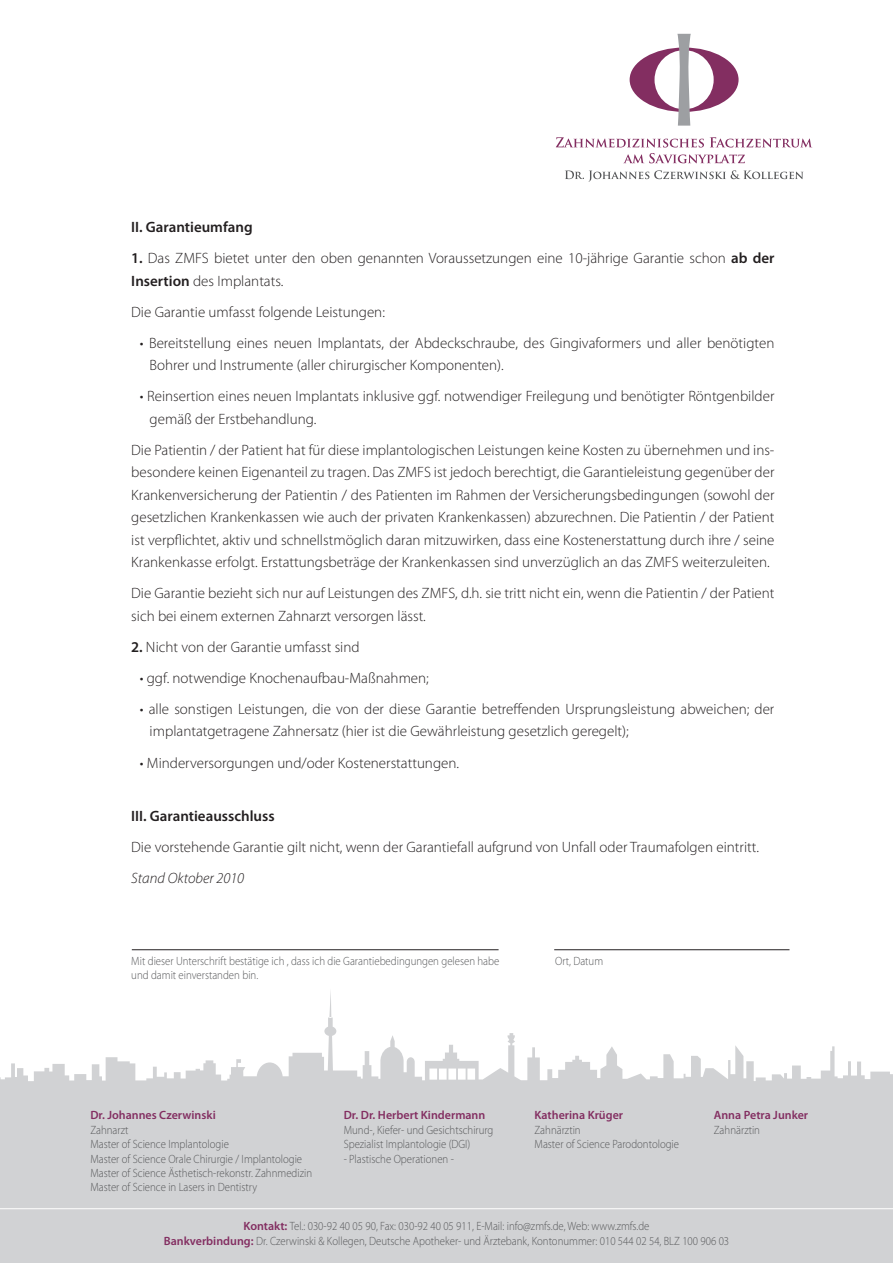
<style>
.page{position:relative;width:893px;height:1263px;background:#fff}
.page>*{position:absolute;margin:0;border:0;box-sizing:border-box;transform-origin:0 0}
.t1{font:300 15px/22.5px "Myriad Pro";color:#231f20}
.t2{font:600 15px "Myriad Pro";color:#231f20}
.t3{font:italic 300 15px "Myriad Pro";color:#231f20}
.t4{font:300 12px/14.4px "Myriad Pro";color:#57585a;scale:.9 1}
.t5{font:600 12px "Myriad Pro";color:#832e61}
.s1{font-weight:600}
.s2{font-weight:600;color:#832e61}
</style>
<div class="page">
<svg style="left:0;top:992px;width:893px;height:271px;fill:#d1d2d4"></svg>
<svg style="left:565px;top:170px;width:238px;height:12px"></svg>
<svg style="left:556px;top:137px;width:148px;height:10px"></svg>
<svg style="left:710px;top:137px;width:102px;height:10px"></svg>
<svg style="left:624px;top:153px;width:121px;height:10px"></svg>
<svg style="left:630px;top:34px;width:109px;height:92px"></svg>
<hr style="left:0;top:1208px;width:893px;height:1px;background:#fff">
<hr style="left:132px;top:949px;width:367px;height:1px;background:#231f20">
<hr style="left:554px;top:949px;width:235px;height:1px;background:#231f20">
<p class="t2" style="left:131px;top:218px;width:123px">II. Garantieumfang</p>
<p class="t1" style="left:131px;top:247px;width:645px"><span class="s1">1.</span> Das ZMFS bietet unter den oben genannten Voraussetzungen eine 10-jährige Garantie schon <span class="s1">ab der<br>Insertion</span> des Implantats.</p>
<p class="t1" style="left:131px;top:300px;width:255px">Die Garantie umfasst folgende Leistungen:</p>
<p class="t1" style="left:150px;top:331px;width:626px;text-indent:-10px">• Bereitstellung eines neuen Implantats, der Abdeckschraube, des Gingivaformers und aller benötigten<br>Bohrer und Instrumente (aller chirurgischer Komponenten).</p>
<p class="t1" style="left:150px;top:385px;width:626px;text-indent:-10px">• Reinsertion eines neuen Implantats inklusive ggf. notwendiger Freilegung und benötigter Röntgenbilder gemäß der Erstbehandlung.</p>
<p class="t1" style="left:131px;top:438px;width:645px;text-align:justify">Die Patientin / der Patient hat für diese implantologischen Leistungen keine Kosten zu übernehmen und ins&shy;besondere keinen Eigenanteil zu tragen. Das ZMFS ist jedoch berechtigt, die Garantieleistung gegenüber der Krankenversicherung der Patientin / des Patienten im Rahmen der Versicherungsbedingungen (sowohl der gesetzlichen Krankenkassen wie auch der privaten Krankenkassen) abzurechnen. Die Patientin / der Patient ist verpflichtet, aktiv und schnellstmöglich daran mitzuwirken, dass eine Kostenerstattung durch ihre / seine Krankenkasse erfolgt. Erstattungsbeträge der Krankenkassen sind unverzüglich an das ZMFS weiterzuleiten.</p>
<p class="t1" style="left:131px;top:582px;width:645px">Die Garantie bezieht sich nur auf Leistungen des ZMFS, d.h. sie tritt nicht ein, wenn die Patientin / der Patient sich bei einem externen Zahnarzt versorgen lässt.</p>
<p class="t1" style="left:131px;top:636px;width:230px"><span class="s1">2.</span> Nicht von der Garantie umfasst sind</p>
<p class="t1" style="left:140px;top:667px;width:291px">• ggf. notwendige Knochenaufbau-Maßnahmen;</p>
<p class="t1" style="left:150px;top:698px;width:626px;text-indent:-10px">• alle sonstigen Leistungen, die von der diese Garantie betreffenden Ursprungsleistung abweichen; der implantatgetragene Zahnersatz (hier ist die Gewährleistung gesetzlich geregelt);</p>
<p class="t1" style="left:140px;top:751px;width:321px">• Minderversorgungen und/oder Kostenerstattungen.</p>
<p class="t2" style="left:131px;top:806px;width:145px">III. Garantieausschluss</p>
<p class="t1" style="left:131px;top:836px;width:629px">Die vorstehende Garantie gilt nicht, wenn der Garantiefall aufgrund von Unfall oder Traumafolgen eintritt.</p>
<p class="t3" style="left:131px;top:869px;width:114px">Stand Oktober 2010</p>
<p class="t4" style="left:131px;top:953px;width:411px">Mit dieser Unterschrift bestätige ich , dass ich die Garantiebedingungen gelesen habe und damit einverstanden bin.</p>
<p class="t4" style="left:555px;top:953px;width:55px">Ort, Datum</p>
<p class="t5" style="left:90px;top:1108px;width:127px">Dr. Johannes Czerwinski</p>
<p class="t4" style="left:90px;top:1122px;width:248px">Zahnarzt<br>Master of Science Implantologie<br>Master of Science Orale Chirurgie / Implantologie Master of Science Ästhetisch-rekonstr. Zahnmedizin Master of Science in Lasers in Dentistry</p>
<p class="t4" style="left:164px;top:1219px;width:630px;text-align:center"><span class="s2">Kontakt:</span> Tel.: 030-92 40 05 90, Fax: 030-92 40 05 911, E-Mail: info@zmfs.de, Web: www.zmfs.de<br><span class="s2">Bankverbindung:</span> Dr. Czerwinski &amp; Kollegen, Deutsche Apotheker- und Ärztebank, Kontonummer: 010 544 02 54, BLZ 100 906 03</p>
<p class="t5" style="left:344px;top:1108px;width:143px">Dr. Dr. Herbert Kindermann</p>
<p class="t4" style="left:344px;top:1122px;width:168px">Mund-, Kiefer- und Gesichtschirurg<br>Spezialist Implantologie (DGI)</p>
<p class="t4" style="left:344px;top:1151px;width:124px">- Plastische Operationen -</p>
<p class="t5" style="left:534px;top:1108px;width:90px">Katherina Krüger</p>
<p class="t4" style="left:534px;top:1122px;width:162px">Zahnärztin<br>Master of Science Parodontologie</p>
<p class="t5" style="left:714px;top:1108px;width:96px">Anna Petra Junker</p>
<p class="t4" style="left:714px;top:1122px;width:53px">Zahnärztin</p>
</div>
